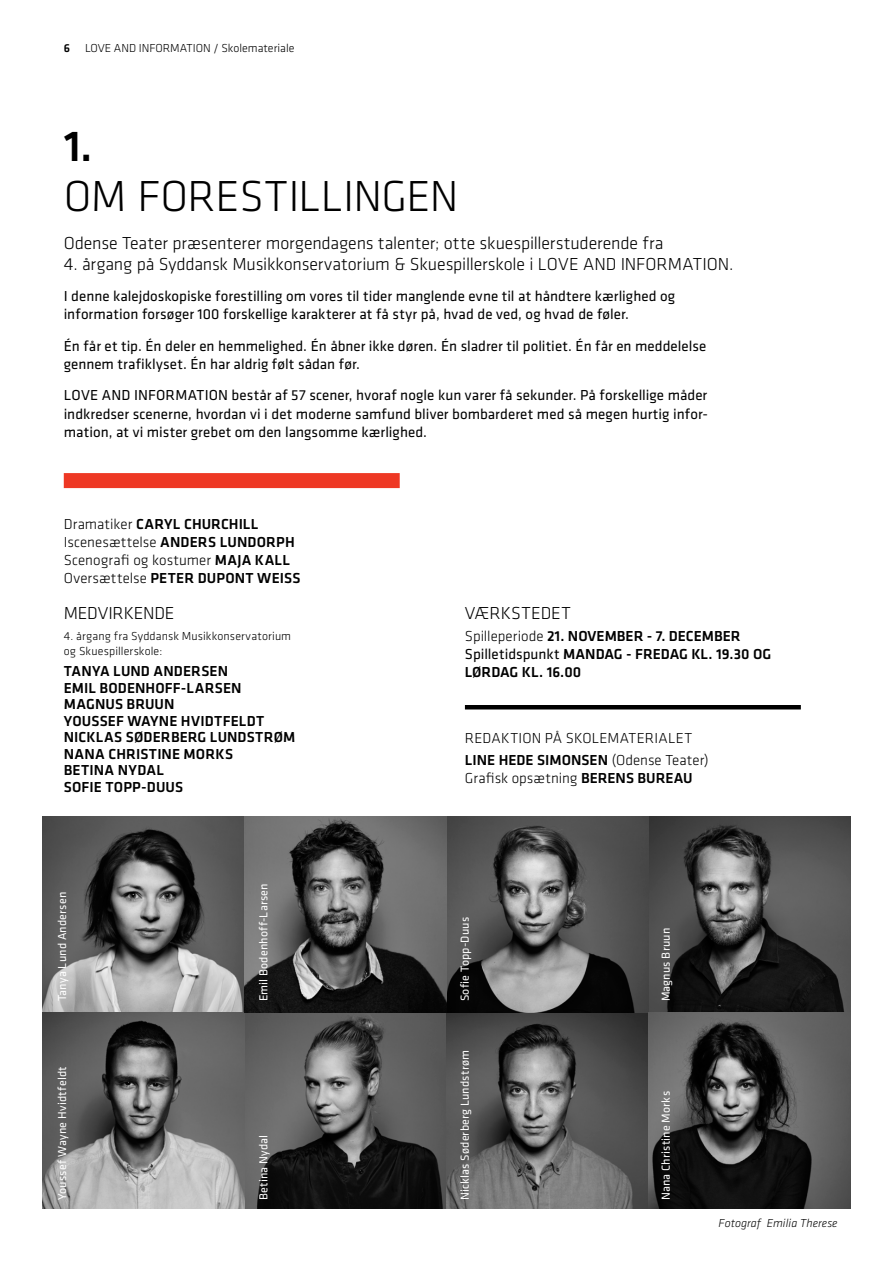
<style>
.page{position:relative;width:893px;height:1263px;background:#fff}
.page>*{position:absolute;margin:0;border:0;box-sizing:border-box;transform-origin:0 0}
.t1{font:300 45px "Klavika";color:#000}
.t2{font:500 45px "Klavika";color:#000}
.t3{font:300 18px "Klavika";letter-spacing:-.015em;color:#000}
.t4{font:15px/18px "Klavika";color:#000}
.t5{font:500 15px "Klavika";letter-spacing:.01em;color:#000}
.t6{font:300 15px/18px "Klavika";color:#000}
.t7{font:300 15px "Klavika";letter-spacing:.02em;color:#000}
.t8{font:12px "Klavika";letter-spacing:.015em;color:#fff}
.t9{font:300 12px/15px "Klavika";color:#000}
.t10{font:italic 300 12px "Klavika";letter-spacing:.005em;color:#000}
.s1{font-weight:500}
</style>
<div class="page">
<img style="left:43px;top:816px;width:807px;height:393px">
<hr style="left:465px;top:705px;width:336px;height:4px;background:#000">
<div style="left:64px;top:473px;width:336px;height:15px;background:#ee3824"></div>
<p class="t9" style="left:64px;top:41px;width:232px"><span class="s1">6</span> Love and information / Skolemateriale</p>
<h1 class="t2" style="left:64px;top:122px;width:30px">1.</h1>
<h1 class="t1" style="left:64px;top:171px;width:396px">Om forestillingen</h1>
<p class="t3" style="left:64px;top:233px;width:601px">Odense Teater præsenterer morgendagens talenter; otte skuespillerstuderende fra</p>
<p class="t3" style="left:64px;top:254px;width:531px">4. årgang på Syddansk Musikkonservatorium &amp; Skuespillerskole i LOVE AND</p>
<p class="t3" style="left:621px;top:254px;width:11px">INFORMATION</p>
<p class="t3" style="left:729px;top:254px;width:6px">.</p>
<p class="t4" style="left:64px;top:288px;width:613px">I denne kalejdoskopiske forestilling om vores til tider manglende evne til at håndtere kærlighed og information forsøger 100 forskellige karakterer at få styr på, hvad de ved, og hvad de føler.</p>
<p class="t4" style="left:64px;top:337px;width:644px">Én får et tip. Én deler en hemmelighed. Én åbner ikke døren. Én sladrer til politiet. Én får en meddelelse gennem trafiklyset. Én har aldrig følt sådan før.</p>
<p class="t4" style="left:64px;top:387px;width:646px;text-align:justify">LOVE AND INFORMATION består af 57 scener, hvoraf nogle kun varer få sekunder. På forskellige måder indkredser scenerne, hvordan vi i det moderne samfund bliver bombarderet med så megen hurtig infor&shy;mation, at vi mister grebet om den langsomme kærlighed.</p>
<p class="t6" style="left:64px;top:515px;width:82px">Dramatiker <span class="s1">CARYL</span></p>
<p class="t5" style="left:184px;top:515px;width:62px">CHURCHILL</p>
<p class="t6" style="left:64px;top:533px;width:117px">Iscenesættelse <span class="s1">ANDERS</span></p>
<p class="t5" style="left:220px;top:533px;width:19px">LUNDORP</p>
<p class="t5" style="left:285px;top:533px;width:11px">H</p>
<p class="t6" style="left:64px;top:551px;width:211px">Scenografi og kostumer <span class="s1">MAJA KALL<br></span>Oversættelse <span class="s1">PETER</span></p>
<p class="t5" style="left:198px;top:569px;width:20px">DUPONT</p>
<p class="t5" style="left:257px;top:569px;width:23px">WEISS</p>
<p class="t3" style="left:64px;top:603px;width:112px">MEdvirkende</p>
<p class="t9" style="left:64px;top:629px;width:229px">4. årgang fra Syddansk Musikkonservatorium og Skuespillerskole:</p>
<p class="t5" style="left:64px;top:663px;width:19px">TANYA</p>
<p class="t5" style="left:113px;top:663px;width:18px">LUND</p>
<p class="t5" style="left:153px;top:663px;width:20px">ANDERSEN</p>
<p class="t5" style="left:64px;top:679px;width:17px">EMIL</p>
<p class="t5" style="left:100px;top:679px;width:19px">BODEN</p>
<p class="t5" style="left:146px;top:679px;width:60px">HOFF-LARSEN</p>
<p class="t5" style="left:64px;top:696px;width:23px">MAGNUS</p>
<p class="t5" style="left:127px;top:696px;width:20px">BRUUN</p>
<p class="t5" style="left:64px;top:712px;width:18px">YOUSSEF</p>
<p class="t5" style="left:127px;top:712px;width:24px">WAYNE</p>
<p class="t5" style="left:181px;top:712px;width:10px">HVIDTFELDT</p>
<p class="t5" style="left:64px;top:729px;width:33px">NICKLAS</p>
<p class="t5" style="left:126px;top:729px;width:19px">SØDERBERG</p>
<p class="t5" style="left:210px;top:729px;width:19px">LUNDSTRØM</p>
<p class="t5" style="left:64px;top:745px;width:22px">NANA</p>
<p class="t5" style="left:108px;top:745px;width:27px">CHRISTINE</p>
<p class="t5" style="left:184px;top:745px;width:23px">MORKS</p>
<p class="t5" style="left:64px;top:762px;width:18px">BETINA</p>
<p class="t5" style="left:118px;top:762px;width:21px">NYDAL</p>
<p class="t5" style="left:64px;top:778px;width:17px">SOFIE</p>
<p class="t5" style="left:105px;top:778px;width:19px">TOPP</p>
<p class="t5" style="left:141px;top:778px;width:25px">-DUUS</p>
<p class="t8" style="left:56px;top:1001px;width:111px;rotate:-90deg">Tanya Lund Andersen</p>
<p class="t8" style="left:56px;top:1200px;width:135px;rotate:-90deg">Youssef Wayne Hvidtfeldt</p>
<p class="t8" style="left:257px;top:1001px;width:120px;rotate:-90deg">Emil Bodenhoff-Larsen</p>
<p class="t8" style="left:257px;top:1200px;width:67px;rotate:-90deg">Betina Nydal</p>
<p class="t3" style="left:465px;top:603px;width:107px">Værkstedet</p>
<p class="t6" style="left:465px;top:628px;width:114px">Spilleperiode <span class="s1">21. NOVEMBER</span></p>
<p class="t5" style="left:647px;top:628px;width:57px">- 7. DECEMBER</p>
<p class="t4" style="left:465px;top:646px;width:121px">Spilletidspunkt <span class="s1">MANDAG</span></p>
<p class="t5" style="left:626px;top:646px;width:19px">- FREDAG</p>
<p class="t5" style="left:691px;top:646px;width:71px">KL. 19.30 OG</p>
<p class="t5" style="left:465px;top:664px;width:10px">LØRDAG</p>
<p class="t5" style="left:522px;top:664px;width:61px">KL. 16.00</p>
<p class="t7" style="left:465px;top:730px;width:229px">Redaktion på skolematerialet</p>
<p class="t5" style="left:465px;top:752px;width:16px">LINE</p>
<p class="t5" style="left:499px;top:752px;width:10px">HEDE</p>
<p class="t5" style="left:537px;top:752px;width:18px">SIMONSEN</p>
<p class="t6" style="left:612px;top:751px;width:99px">(Odense Teater)</p>
<p class="t6" style="left:465px;top:769px;width:135px">Grafisk opsætning <span class="s1">BERENS</span></p>
<p class="t5" style="left:638px;top:770px;width:19px">BUREAU</p>
<p class="t8" style="left:458px;top:1001px;width:86px;rotate:-90deg">Sofie Topp-Duus</p>
<p class="t8" style="left:458px;top:1200px;width:151px;rotate:-90deg">Nicklas Søderberg Lundstrøm</p>
<p class="t8" style="left:659px;top:1001px;width:75px;rotate:-90deg">Magnus Bruun</p>
<p class="t8" style="left:659px;top:1200px;width:110px;rotate:-90deg">Nana Christine Morks</p>
<p class="t10" style="left:719px;top:1216px;width:120px">Fotograf Emilia Therese</p>
</div>
